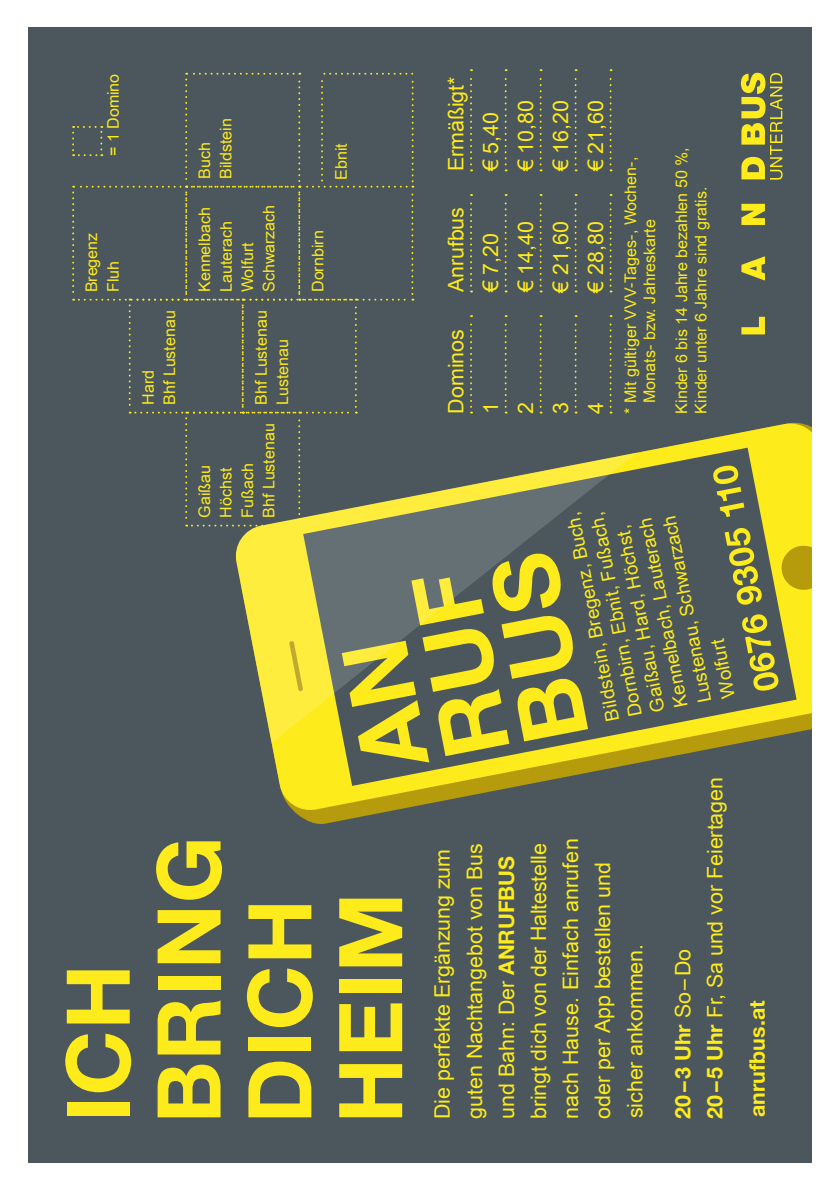
<style>
.page{position:relative;width:840px;height:1191px;background:#fff}
.page>*{position:absolute;margin:0;border:0;box-sizing:border-box;transform-origin:0 0}
.t1{font:700 88px/90.8px "Helvetica Neue";letter-spacing:.01em;color:#feeb1b}
.t2{font:21.4px/32px "Helvetica Neue";color:#feeb1b}
.t3{font:21.4px "Helvetica Neue LT";color:#feeb1b}
.t4{font:700 21.4px "Helvetica Neue LT";color:#feeb1b}
.t5{font:700 21.4px "Helvetica Neue";letter-spacing:.005em;color:#feeb1b}
.t6{font:18.6px/24px "Helvetica Neue";color:#feeb1b}
.t7{font:16px/21.4px "Helvetica Neue LT";color:#feeb1b}
.t8{font:16px/18.6px "Helvetica Neue";color:#feeb1b}
.s1{font-weight:700}
</style>
<div class="page">
<div style="left:28px;top:27px;width:783px;height:1135px;background:#4b575d"></div>
<svg style="left:741px;top:317px;width:23px;height:17px"></svg>
<svg style="left:741px;top:256px;width:23px;height:24px"></svg>
<svg style="left:741px;top:204px;width:23px;height:21px"></svg>
<svg style="left:740px;top:73px;width:42px;height:107px"></svg>
<svg style="left:470px;top:194px;width:2px;height:98px"></svg>
<svg style="left:504px;top:194px;width:2px;height:98px"></svg>
<svg style="left:539px;top:194px;width:2px;height:98px"></svg>
<svg style="left:574px;top:194px;width:2px;height:98px"></svg>
<svg style="left:609px;top:194px;width:2px;height:98px"></svg>
<svg style="left:470px;top:315px;width:2px;height:98px"></svg>
<svg style="left:504px;top:315px;width:2px;height:98px"></svg>
<svg style="left:539px;top:315px;width:2px;height:98px"></svg>
<svg style="left:574px;top:315px;width:2px;height:98px"></svg>
<svg style="left:609px;top:315px;width:2px;height:98px"></svg>
<svg style="left:470px;top:69px;width:2px;height:102px"></svg>
<svg style="left:504px;top:69px;width:2px;height:102px"></svg>
<svg style="left:539px;top:69px;width:2px;height:102px"></svg>
<svg style="left:574px;top:69px;width:2px;height:102px"></svg>
<svg style="left:609px;top:69px;width:2px;height:102px"></svg>
<svg style="left:271px;top:422px;width:540px;height:390px"></svg>
<svg style="left:303px;top:448px;width:493px;height:338px"></svg>
<svg style="left:341px;top:743px;width:246px;height:19px"></svg>
<svg style="left:712px;top:465px;width:99px;height:225px"></svg>
<svg style="left:233px;top:452px;width:404px;height:291px"></svg>
<svg style="left:72px;top:73px;width:341px;height:453px"></svg>
<p class="t7" style="left:102px;top:156px;width:84px;rotate:-90deg">= 1 Domino</p>
<p class="t7" style="left:81px;top:292px;width:61px;rotate:-90deg">Bregenz<br>Fluh</p>
<p class="t7" style="left:193px;top:179px;width:62px;rotate:-90deg">Buch<br>Bildstein</p>
<p class="t7" style="left:193px;top:292px;width:89px;rotate:-90deg">Kennelbach<br>Lauterach<br>Wolfurt<br>Schwarzach</p>
<p class="t7" style="left:137px;top:405px;width:96px;rotate:-90deg">Hard<br>Bhf Lustenau</p>
<p class="t7" style="left:250px;top:405px;width:96px;rotate:-90deg">Bhf Lustenau<br>Lustenau</p>
<p class="t7" style="left:193px;top:518px;width:96px;rotate:-90deg">Gaißau<br>Höchst<br>Fußach<br>Bhf Lustenau</p>
<p class="t7" style="left:306px;top:292px;width:63px;rotate:-90deg">Dornbirn</p>
<p class="t4" style="left:440px;top:171px;width:96px;rotate:-90deg">Ermäßigt*</p>
<p class="t3" style="left:509px;top:171px;width:73px;rotate:-90deg">€ 10,80</p>
<p class="t3" style="left:544px;top:171px;width:73px;rotate:-90deg">€ 16,20</p>
<p class="t3" style="left:579px;top:171px;width:73px;rotate:-90deg">€ 21,60</p>
<p class="t3" style="left:474px;top:171px;width:61px;rotate:-90deg">€ 5,40</p>
<p class="t7" style="left:330px;top:180px;width:38px;rotate:-90deg">Ebnit</p>
<p class="t8" style="left:671px;top:413px;width:268px;line-height:19.2px;rotate:-90deg">Kinder 6 bis 14 Jahre bezahlen 50 %,<br>Kinder unter 6 Jahre sind gratis.</p>
<p class="t8" style="left:620px;top:403px;width:248px;text-indent:-10px;rotate:-90deg">* Mit gültiger VVV-Tages-, Wochen-,<br>Monats- bzw. Jahreskarte</p>
<p class="t4" style="left:440px;top:292px;width:87px;rotate:-90deg">Anrufbus</p>
<p class="t3" style="left:509px;top:292px;width:73px;rotate:-90deg">€ 14,40</p>
<p class="t3" style="left:544px;top:292px;width:73px;rotate:-90deg">€ 21,60</p>
<p class="t3" style="left:579px;top:292px;width:73px;rotate:-90deg">€ 28,80</p>
<p class="t3" style="left:474px;top:292px;width:61px;rotate:-90deg">€ 7,20</p>
<p class="t4" style="left:440px;top:413px;width:86px;rotate:-90deg">Dominos</p>
<p class="t3" style="left:544px;top:413px;width:13px;rotate:-90deg">3</p>
<p class="t3" style="left:579px;top:413px;width:13px;rotate:-90deg">4</p>
<p class="t3" style="left:509px;top:413px;width:13px;rotate:-90deg">2</p>
<p class="t3" style="left:474px;top:413px;width:13px;rotate:-90deg">1</p>
<p class="t6" style="left:600px;top:723px;width:214px;line-height:23.2px;rotate:-101deg">Bildstein, Bregenz, Buch,<br>Dornbirn, Ebnit, Fußach,</p>
<p class="t6" style="left:668px;top:709px;width:194px;text-align:justify;rotate:-101deg">Kennelbach, Lauterach Lustenau, Schwarzach Wolfurt</p>
<p class="t6" style="left:646px;top:714px;width:191px;rotate:-101deg">Gaißau, Hard, Höchst,</p>
<p class="t1" style="left:51px;top:1123px;width:289px;rotate:-90deg">ICH<br>BRING<br>DICH<br>HEIM</p>
<p class="t2" style="left:425px;top:1119px;width:282px;rotate:-90deg">Die perfekte Ergänzung zum guten Nachtangebot von Bus und Bahn: Der <span class="s1">ANRUFBUS </span>bringt dich von der Haltestelle nach Hause. Einfach anrufen oder per App bestellen und sicher ankommen.</p>
<p class="t2" style="left:666px;top:1118px;width:343px;rotate:-90deg"><span class="s1">20–3 Uhr</span> So–Do<br><span class="s1">20–5 Uhr</span> Fr, Sa und vor Feiertagen</p>
<p class="t5" style="left:743px;top:1117px;width:118px;rotate:-90deg">anrufbus.at</p>
</div>
